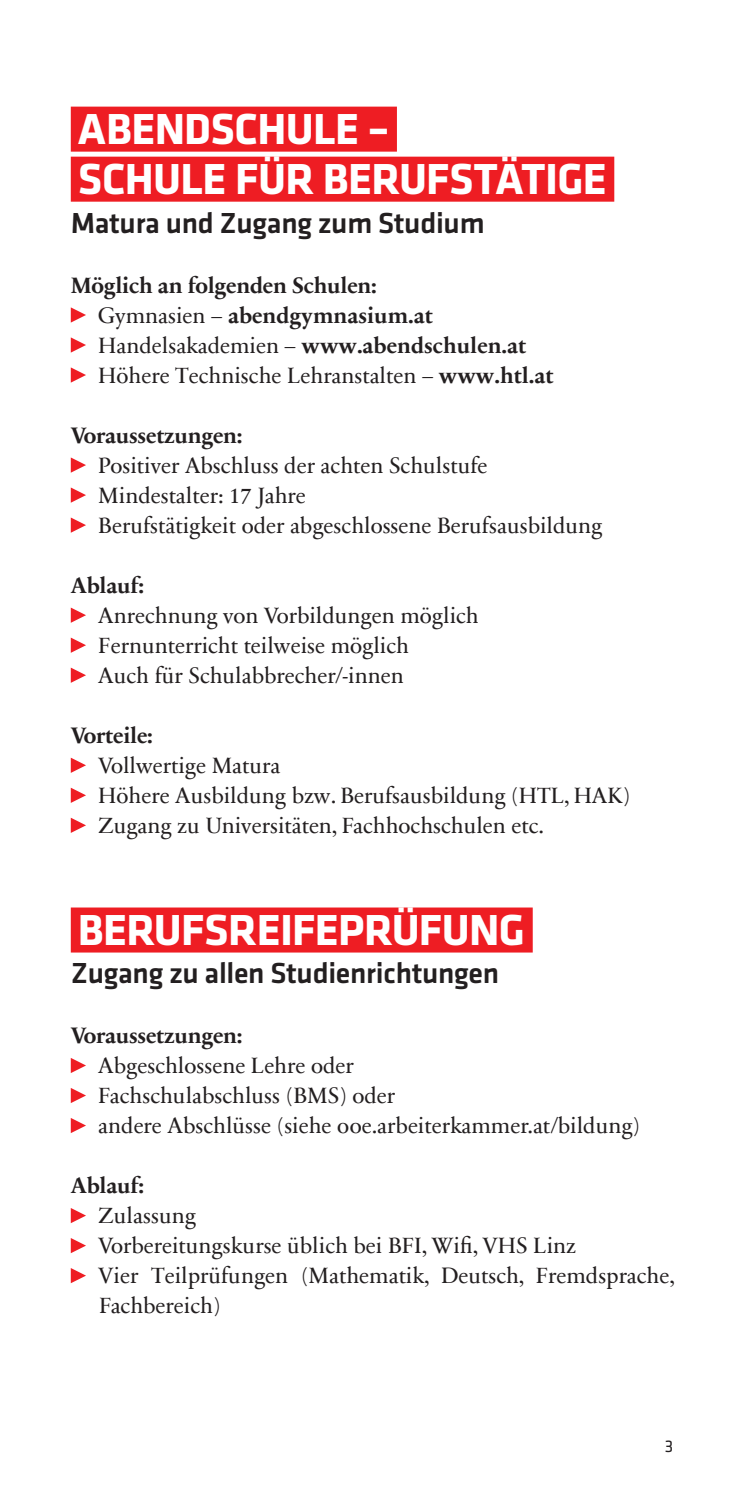
<style>
.page{position:relative;width:745px;height:1489px;background:#fff}
.page>*{position:absolute;margin:0;border:0;box-sizing:border-box;transform-origin:0 0}
.t1{font:700 45px/50px "Klavika Basic";letter-spacing:-.015em;color:#fff}
.t2{font:500 30px "Klavika Basic";letter-spacing:-.01em;color:#231f20}
.t3{font:22.5px/30px "Sabon Next Com";color:#231f20}
.t4{font:700 22.5px/30px "Sabon Next Com";letter-spacing:-.01em;color:#231f20}
.t5{font:17.5px "Klavika Basic";color:#231f20}
.s1{font-weight:400}
</style>
<div class="page">
<div style="left:71px;top:107px;width:326px;height:45px;background:#ee1d23"></div>
<div style="left:71px;top:157px;width:543px;height:45px;background:#ee1d23"></div>
<svg style="left:71px;top:307px;width:15px;height:15px"></svg>
<svg style="left:71px;top:337px;width:15px;height:15px"></svg>
<svg style="left:71px;top:367px;width:15px;height:15px"></svg>
<svg style="left:71px;top:457px;width:15px;height:15px"></svg>
<svg style="left:71px;top:487px;width:15px;height:15px"></svg>
<svg style="left:71px;top:517px;width:15px;height:15px"></svg>
<svg style="left:71px;top:607px;width:15px;height:15px"></svg>
<svg style="left:71px;top:637px;width:15px;height:15px"></svg>
<svg style="left:71px;top:667px;width:15px;height:15px"></svg>
<svg style="left:71px;top:757px;width:15px;height:15px"></svg>
<svg style="left:71px;top:788px;width:15px;height:14px"></svg>
<svg style="left:71px;top:818px;width:15px;height:14px"></svg>
<svg style="left:71px;top:1058px;width:15px;height:14px"></svg>
<svg style="left:71px;top:1088px;width:15px;height:14px"></svg>
<svg style="left:71px;top:1118px;width:15px;height:14px"></svg>
<svg style="left:71px;top:1208px;width:15px;height:14px"></svg>
<svg style="left:71px;top:1238px;width:15px;height:14px"></svg>
<svg style="left:71px;top:1268px;width:15px;height:14px"></svg>
<div style="left:71px;top:907px;width:462px;height:45px;background:#ee1d23"></div>
<h1 class="t1" style="left:78px;top:102px;width:530px">ABENDSCHULE –<br>SCHULE FÜR BERUFSTÄTIGE</h1>
<h2 class="t2" style="left:71px;top:202px;width:415px">Matura und Zugang zum Studium</h2>
<p class="t4" style="left:98px;top:269px;width:457px;text-indent:-28px">Möglich an folgenden Schulen:<br><span class="s1">Gymnasien –</span> abendgymnasium.at <span class="s1">Handelsakademien –</span> www.abendschulen.at <span class="s1">Höhere Technische Lehranstalten –</span> www.htl.at</p>
<p class="t4" style="left:71px;top:419px;width:173px">Voraussetzungen:</p>
<p class="t3" style="left:98px;top:449px;width:505px">Positiver Abschluss der achten Schulstufe<br>Mindestalter: 17 Jahre<br>Berufstätigkeit oder abgeschlossene Berufsausbildung</p>
<p class="t4" style="left:71px;top:569px;width:75px">Ablauf:</p>
<p class="t3" style="left:98px;top:599px;width:382px">Anrechnung von Vorbildungen möglich<br>Fernunterricht teilweise möglich<br>Auch für Schulabbrecher/-innen</p>
<p class="t4" style="left:71px;top:719px;width:84px">Vorteile:</p>
<p class="t3" style="left:98px;top:749px;width:533px">Vollwertige Matura<br>Höhere Ausbildung bzw. Berufsausbildung (HTL, HAK)<br>Zugang zu Universitäten, Fachhochschulen etc.</p>
<h1 class="t1" style="left:78px;top:903px;width:449px">BERUFSREIFEPRÜFUNG</h1>
<h2 class="t2" style="left:71px;top:952px;width:430px">Zugang zu allen Studienrichtungen</h2>
<p class="t4" style="left:71px;top:1019px;width:173px">Voraussetzungen:</p>
<p class="t3" style="left:98px;top:1049px;width:543px">Abgeschlossene Lehre oder<br>Fachschulabschluss (BMS) oder<br>andere Abschlüsse (siehe ooe.arbeiterkammer.at/bildung)</p>
<p class="t4" style="left:71px;top:1169px;width:75px">Ablauf:</p>
<p class="t3" style="left:98px;top:1199px;width:578px">Zulassung<br>Vorbereitungskurse üblich bei BFI, Wifi, VHS Linz<br>Vier Teilprüfungen (Mathematik, Deutsch, Fremdsprache, Fachbereich)</p>
<p class="t5" style="left:665px;top:1434px;width:10px">3</p>
</div>
